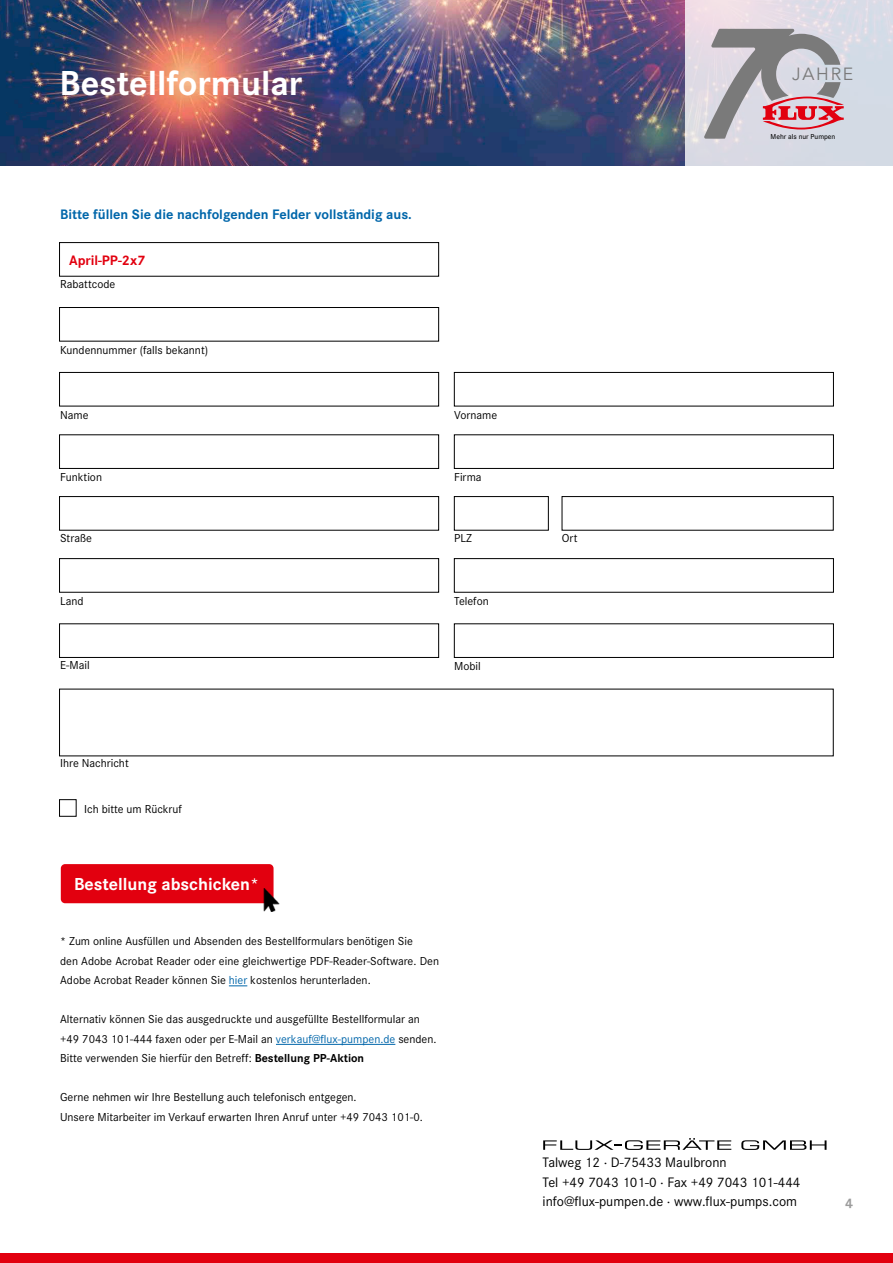
<style>
.page{position:relative;width:893px;height:1263px;background:#fff}
.page>*{position:absolute;margin:0;border:0;box-sizing:border-box;transform-origin:0 0}
.t1{font:700 36px "Corporate S";color:#fff}
.t2{font:700 18px "Corporate S";color:#fff}
.t3{font:17.55px "Avenir";letter-spacing:.1em;color:#7a7a7a}
.t4{font:14.25px/19.5px "Corporate S";color:#000}
.t5{font:700 14.25px "Corporate S";color:#06a}
.t6{font:700 14.25px "Corporate S";color:#e2000f}
.t7{font:700 14.25px "Corporate S";color:#9c9c9c}
.t8{font:12px/19.5px "Corporate S";color:#000}
.t9{font:500 7.35px "Corporate S";color:#000}
.s1{color:#06a}
.s2{font-weight:700}
</style>
<div class="page">
<div style="left:0;top:1253px;width:893px;height:10px;background:#e2000f"></div>
<svg style="left:543px;top:1138px;width:188px;height:12px"></svg>
<svg style="left:741px;top:1140px;width:85px;height:10px"></svg>
<img style="left:0;top:0;width:686px;height:166px">
<svg style="left:686px;top:0;width:207px;height:166px;background:#dbdbe5"></svg>
<svg style="left:704px;top:29px;width:140px;height:110px;background:#bbacb3"></svg>
<hr style="left:276px;top:1044px;width:119px;height:1px;background:#06a">
<svg style="left:229px;top:985px;width:18px;height:1px"></svg>
<div style="left:59px;top:372px;width:380px;height:34px;border:1px solid #000"></div>
<div style="left:59px;top:307px;width:380px;height:34px;border:1px solid #000"></div>
<div style="left:59px;top:242px;width:380px;height:34px;border:1px solid #000"></div>
<div style="left:59px;top:435px;width:380px;height:34px;border:1px solid #000"></div>
<div style="left:59px;top:558px;width:380px;height:34px;border:1px solid #000"></div>
<div style="left:59px;top:624px;width:380px;height:34px;border:1px solid #000"></div>
<div style="left:59px;top:799px;width:17px;height:17px;border:1px solid #000"></div>
<div style="left:59px;top:496px;width:380px;height:34px;border:1px solid #000"></div>
<div style="left:454px;top:372px;width:380px;height:34px;border:1px solid #000"></div>
<div style="left:454px;top:435px;width:380px;height:34px;border:1px solid #000"></div>
<div style="left:454px;top:558px;width:380px;height:34px;border:1px solid #000"></div>
<div style="left:454px;top:624px;width:380px;height:34px;border:1px solid #000"></div>
<div style="left:454px;top:496px;width:95px;height:34px;border:1px solid #000"></div>
<div style="left:562px;top:496px;width:271px;height:34px;border:1px solid #000"></div>
<div style="left:61px;top:864px;width:213px;height:39px;background:#e2000f;border-radius:4px"></div>
<img style="left:260px;top:889px;width:20px;height:22px">
<h1 class="t1" style="left:60px;top:62px;width:244px">Bestellformular</h1>
<p class="t5" style="left:60px;top:206px;width:353px">Bitte füllen Sie die nachfolgenden Felder vollständig aus.</p>
<p class="t6" style="left:69px;top:252px;width:78px">April-PP-2x7</p>
<p class="t8" style="left:60px;top:275px;width:57px">Rabattcode</p>
<p class="t8" style="left:60px;top:340px;width:150px">Kundennummer (falls bekannt)</p>
<p class="t8" style="left:60px;top:405px;width:30px">Name</p>
<p class="t8" style="left:60px;top:468px;width:43px">Funktion</p>
<p class="t8" style="left:60px;top:528px;width:33px">Straße</p>
<p class="t8" style="left:60px;top:592px;width:25px">Land</p>
<p class="t8" style="left:60px;top:656px;width:31px">E-Mail</p>
<p class="t8" style="left:454px;top:405px;width:45px">Vorname</p>
<p class="t8" style="left:454px;top:468px;width:29px">Firma</p>
<p class="t8" style="left:454px;top:528px;width:19px">PLZ</p>
<p class="t8" style="left:562px;top:528px;width:17px">Ort</p>
<p class="t8" style="left:454px;top:592px;width:36px">Telefon</p>
<p class="t8" style="left:454px;top:657px;width:28px">Mobil</p>
<h3 class="t3" style="left:792px;top:63px;width:62px">JAHRE</h3>
<p class="t9" style="left:771px;top:132px;width:66px">Mehr als nur Pumpen</p>
<p class="t8" style="left:60px;top:753px;width:70px">Ihre Nachricht</p>
<p class="t8" style="left:84px;top:799px;width:99px">Ich bitte um Rückruf</p>
<h2 class="t2" style="left:74px;top:874px;width:186px">Bestellung abschicken*</h2>
<p class="t8" style="left:60px;top:931px;width:380px">* Zum online Ausfüllen und Absenden des Bestellformulars benötigen Sie<br>den Adobe Acrobat Reader oder eine gleichwertige PDF-Reader-Software. Den<br>Adobe Acrobat Reader können Sie <span class="s1">hier</span> kostenlos herunterladen.</p>
<p class="t8" style="left:60px;top:1009px;width:378px">Alternativ können Sie das ausgedruckte und ausgefüllte Bestellformular an +49 7043 101-444 faxen oder per E-Mail an <span class="s1">verkauf@flux-pumpen.de</span> senden.<br>Bitte verwenden Sie hierfür den Betreff: <span class="s2">Bestellung PP-Aktion</span></p>
<p class="t8" style="left:60px;top:1087px;width:364px">Gerne nehmen wir Ihre Bestellung auch telefonisch entgegen.<br>Unsere Mitarbeiter im Verkauf erwarten Ihren Anruf unter +49 7043 101-0.</p>
<p class="t4" style="left:543px;top:1153px;width:259px">Talweg 12 · D-75433 Maulbronn<br>Tel +49 7043 101-0 · Fax +49 7043 101-444 info@flux-pumpen.de · www.flux-pumps.com</p>
<p class="t7" style="left:845px;top:1195px;width:10px">4</p>
</div>
